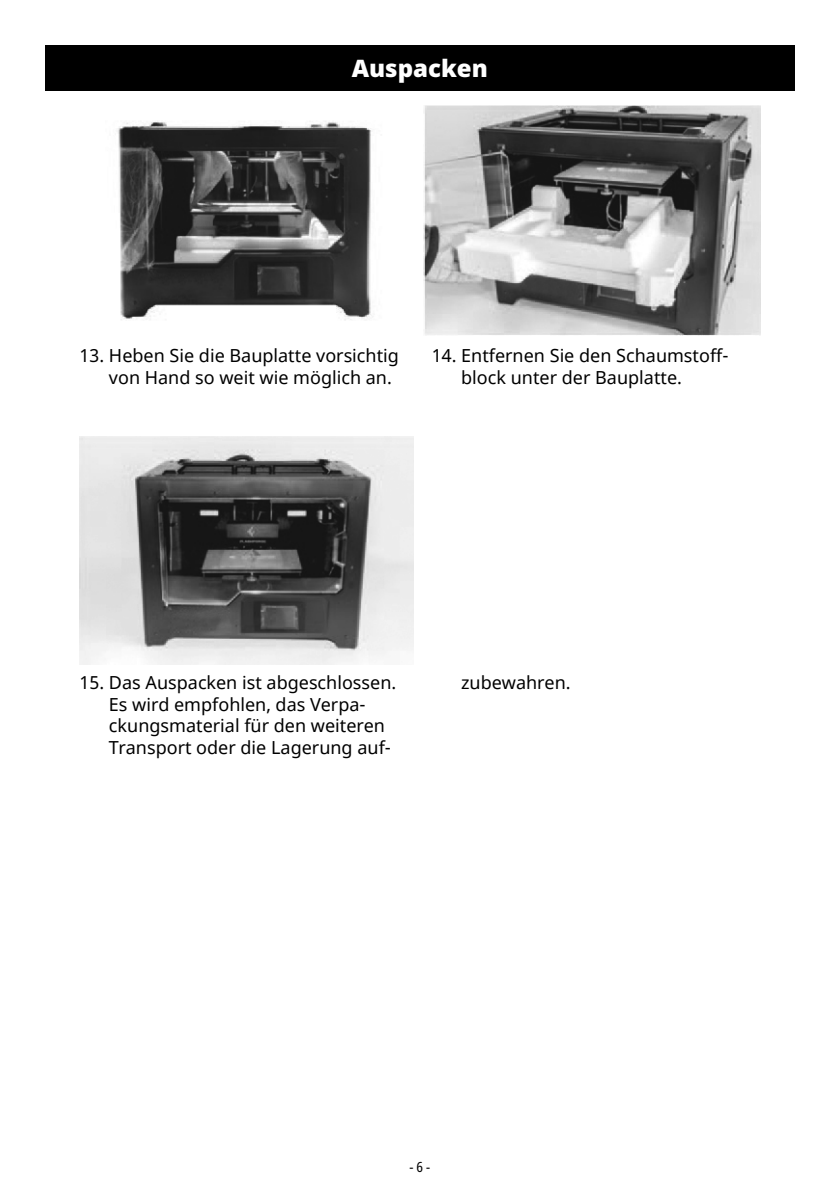
<style>
.page{position:relative;width:840px;height:1192px;background:#fff}
.page>*{position:absolute;margin:0;border:0;box-sizing:border-box;transform-origin:0 0}
.t1{font:900 24px "Noto Sans";color:#fff}
.t2{font:18px/21.6px "Noto Sans";color:#000}
.t3{font:condensed 14px "Noto Sans";color:#000}
</style>
<div class="page">
<img style="left:80px;top:436px;width:333px;height:228px">
<img style="left:423px;top:105px;width:336px;height:230px">
<img style="left:117px;top:121px;width:256px;height:199px">
<div style="left:45px;top:45px;width:749px;height:46px;background:#000"></div>
<h1 class="t1" style="left:351px;top:50px;width:137px">Auspacken</h1>
<p class="t2" style="left:109px;top:345px;width:291px;text-indent:-29px">13. Heben Sie die Bauplatte vorsichtig von Hand so weit wie möglich an.</p>
<p class="t2" style="left:461px;top:345px;width:269px;text-indent:-29px">14. Entfernen Sie den Schaumstoff&shy;block unter der Bauplatte.</p>
<p class="t2" style="left:109px;top:672px;width:289px;text-indent:-29px">15. Das Auspacken ist abgeschlossen.<br>Es wird empfohlen, das Verpa&shy;ckungsmaterial für den weiteren Transport oder die Lagerung auf-</p>
<p class="t2" style="left:461px;top:672px;width:111px">zubewahren.</p>
<p class="t3" style="left:409px;top:1157px;width:22px">- 6 -</p>
</div>
